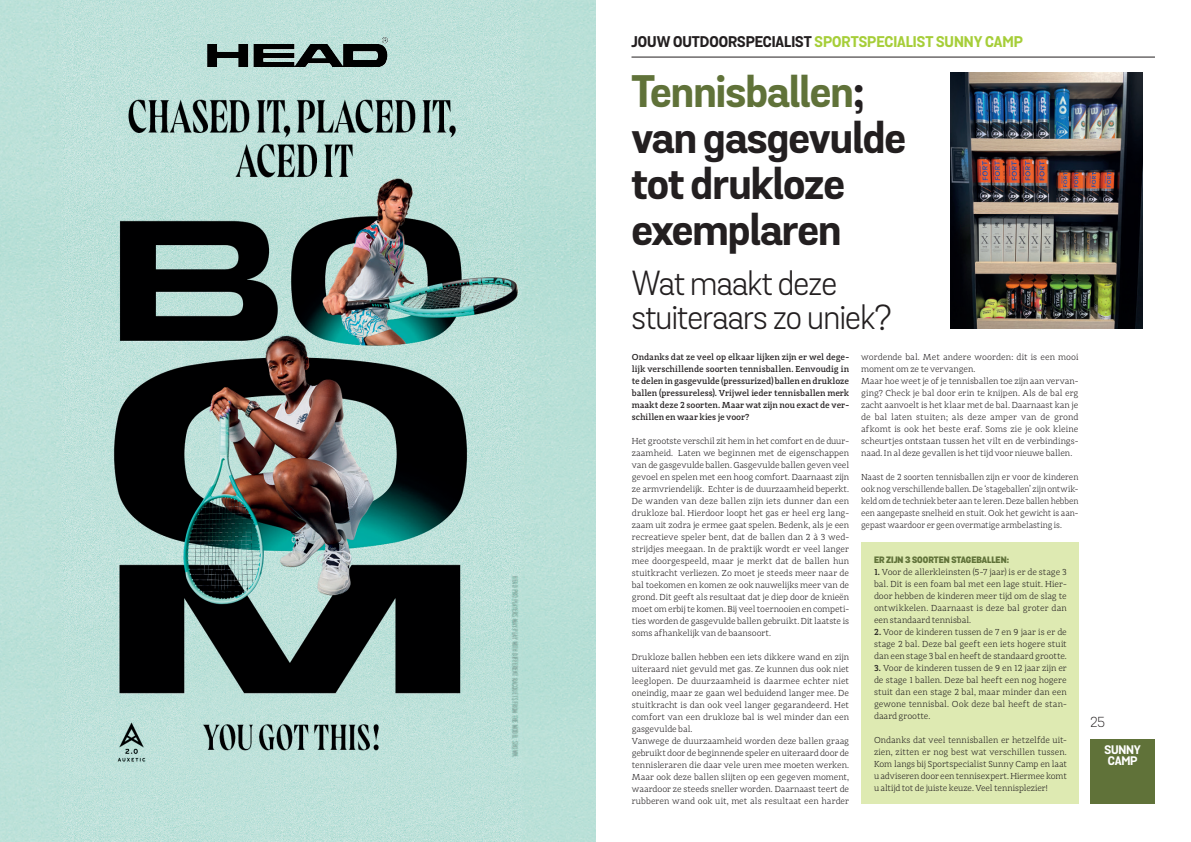
<style>
.page{position:relative;width:1191px;height:842px;background:#fff}
.page>*{position:absolute;margin:0;border:0;box-sizing:border-box;transform-origin:0 0}
.t1{font:700 44px/46px "Grota Sans";letter-spacing:-.02em;color:#231f20}
.t2{font:33.6px/33.6px "Grota Sans";letter-spacing:-.02em;color:#231f20}
.t3{font:700 15px "Grota Sans";color:#a6ce39}
.t4{font:300 14px "Grota Sans";color:#231f20}
.t5{font:700 12px/11px "Grota Sans";letter-spacing:-.02em;color:#fff}
.t6{font:300 9px/12px "Adagio Slab";color:#231f20;text-align:justify}
.t7{font:500 9px/12px "Adagio Slab";letter-spacing:-.005em;color:#231f20;text-align:justify}
.t8{font:300 9px/12px "Adagio Slab";color:#231f20;text-align:justify;scale:.95 1}
.t9{font:800 9px "Grota Sans";color:#607239}
.s1{color:#231f20}
.s2{color:#607239}
.s3{font-weight:500}
</style>
<div class="page">
<hr style="left:631px;top:57px;width:524px;height:1px;background:#231f20">
<div style="left:1090px;top:739px;width:65px;height:65px;background:#607239"></div>
<img style="left:0;top:0;width:595px;height:842px">
<img style="left:208px;top:37px;width:180px;height:29px">
<img style="left:950px;top:72px;width:192px;height:257px">
<div style="left:861px;top:543px;width:217px;height:261px;background:#deeab2"></div>
<h3 class="t3" style="left:631px;top:35px;width:393px"><span class="s1">JOUW OUTDOORSPECIALIST</span> SPORTSPECIALIST SUNNY CAMP</h3>
<h1 class="t1" style="left:631px;top:71px;width:276px"><span class="s2">Tennisballen</span>; van gasgevulde tot drukloze exemplaren</h1>
<h2 class="t2" style="left:631px;top:267px;width:261px">Wat maakt deze stuiteraars zo uniek?</h2>
<p class="t7" style="left:632px;top:351px;width:219px">Ondanks dat ze veel op elkaar lijken zijn er wel dege&shy;lijk verschillende soorten tennisballen. Eenvoudig in te delen in gasgevulde (pressurized) ballen en drukloze ballen (pressureless). Vrijwel ieder tennisballen merk maakt deze 2 soorten. Maar wat zijn nou exact de ver&shy;schillen en waar kies je voor?</p>
<p class="t6" style="left:632px;top:435px;width:219px">Het grootste verschil zit hem in het comfort en de duur&shy;zaamheid. Laten we beginnen met de eigenschappen van de gasgevulde ballen. Gasgevulde ballen geven veel gevoel en spelen met een hoog comfort. Daarnaast zijn ze armvriendelijk. Echter is de duurzaamheid beperkt.<br>De wanden van deze ballen zijn iets dunner dan een drukloze bal. Hierdoor loopt het gas er heel erg lang&shy;zaam uit zodra je ermee gaat spelen. Bedenk, als je een recreatieve speler bent, dat de ballen dan 2 à 3 wed&shy;strijdjes meegaan. In de praktijk wordt er veel langer mee doorgespeeld, maar je merkt dat de ballen hun stuitkracht verliezen. Zo moet je steeds meer naar de bal toekomen en komen ze ook nauwelijks meer van de grond. Dit geeft als resultaat dat je diep door de knieën moet om erbij te komen. Bij veel toernooien en competi&shy;ties worden de gasgevulde ballen gebruikt. Dit laatste is soms afhankelijk van de baansoort.</p>
<p class="t6" style="left:632px;top:651px;width:219px;text-align:left">Drukloze ballen hebben een iets dikkere wand en zijn uiteraard niet gevuld met gas. Ze kunnen dus ook niet leeglopen. De duurzaamheid is daarmee echter niet oneindig, maar ze gaan wel beduidend langer mee. De stuitkracht is dan ook veel langer gegarandeerd. Het comfort van een drukloze bal is wel minder dan een gasgevulde bal.<br>Vanwege de duurzaamheid worden deze ballen graag gebruikt door de beginnende speler en uiteraard door de tennisleraren die daar vele uren mee moeten werken.<br>Maar ook deze ballen slijten op een gegeven moment, waardoor ze steeds sneller worden. Daarnaast teert de rubberen wand ook uit, met als resultaat een harder</p>
<p class="t6" style="left:861px;top:351px;width:219px;text-align:left">wordende bal. Met andere woorden: dit is een mooi moment om ze te vervangen.<br>Maar hoe weet je of je tennisballen toe zijn aan vervan&shy;ging? Check je bal door erin te knijpen. Als de bal erg zacht aanvoelt is het klaar met de bal. Daarnaast kan je de bal laten stuiten; als deze amper van de grond afkomt is ook het beste eraf. Soms zie je ook kleine scheurtjes ontstaan tussen het vilt en de verbindings&shy;naad. In al deze gevallen is het tijd voor nieuwe ballen.</p>
<p class="t8" style="left:861px;top:471px;width:230px">Naast de 2 soorten tennisballen zijn er voor de kinderen ook nog verschillende ballen. De ‘stageballen’ zijn ontwik&shy;keld om de techniek beter aan te leren. Deze ballen hebben een aangepaste snelheid en stuit. Ook het gewicht is aan&shy;gepast waardoor er geen overmatige armbelasting is.</p>
<p class="t9" style="left:874px;top:556px;width:136px">ER ZIJN 3 SOORTEN STAGEBALLEN:</p>
<p class="t6" style="left:874px;top:567px;width:194px"><span class="s3">1.</span> Voor de allerkleinsten (5-7 jaar) is er de stage 3 bal. Dit is een foam bal met een lage stuit. Hier&shy;door hebben de kinderen meer tijd om de slag te ontwikkelen. Daarnaast is deze bal groter dan een standaard tennisbal.</p>
<p class="t6" style="left:874px;top:627px;width:194px"><span class="s3">2.</span> Voor de kinderen tussen de 7 en 9 jaar is er de stage 2 bal. Deze bal geeft een iets hogere stuit dan een stage 3 bal en heeft de standaard grootte.</p>
<p class="t6" style="left:874px;top:663px;width:194px"><span class="s3">3.</span> Voor de kinderen tussen de 9 en 12 jaar zijn er de stage 1 ballen. Deze bal heeft een nog hogere stuit dan een stage 2 bal, maar minder dan een gewone tennisbal. Ook deze bal heeft de stan&shy;daard grootte.</p>
<p class="t6" style="left:874px;top:735px;width:194px">Ondanks dat veel tennisballen er hetzelfde uit&shy;zien, zitten er nog best wat verschillen tussen.<br>Kom langs bij Sportspecialist Sunny Camp en laat u adviseren door een tennisexpert. Hiermee komt u altijd tot de juiste keuze. Veel tennisplezier!</p>
<h3 class="t4" style="left:1090px;top:714px;width:16px">25</h3>
<h3 class="t5" style="left:1104px;top:745px;width:38px">SUNNY<br>CAMP</h3>
</div>
